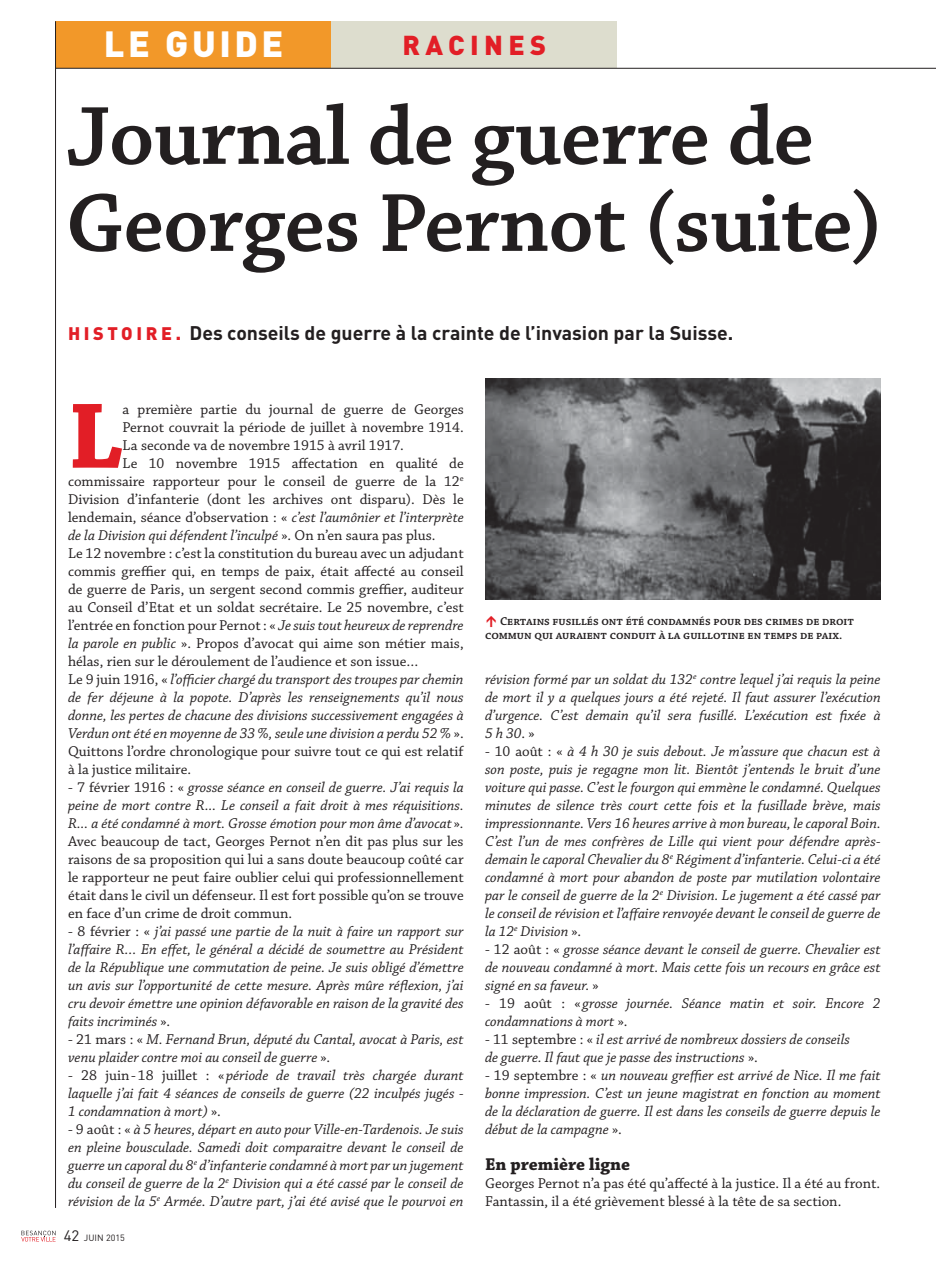
<style>
.page{position:relative;width:936px;height:1276px;background:#fff}
.page>*{position:absolute;margin:0;border:0;box-sizing:border-box;transform-origin:0 0}
.t1{font:700 98.1px "Chaparral Pro";color:#e21e26}
.t2{font:600 87px/87px "Chaparral Pro";color:#231f20}
.t3{font:900 36px "DIN";letter-spacing:.1em;color:#fff}
.t4{font:900 27px "DIN";letter-spacing:.2em;color:#e21e26}
.t5{font:700 19.5px "DIN";color:#231f20}
.t6{font:700 18px "Chaparral Pro";color:#231f20}
.t7{font:italic 15px/18px "Chaparral Pro";color:#231f20;text-align:justify}
.t8{font:15px/18px "Chaparral Pro";color:#231f20;text-align:justify}
.t9{font:600 12px/14.4px "Chaparral Pro";color:#231f20}
.t10{font:9px "DIN";color:#231f20}
.s1{font-weight:900;font-size:18px;color:#e21e26}
.s2{font-style:italic}
.s3{font-style:normal}
.s4{font-size:15px}
.s5{font-family:"DIN Black Alternate";font-weight:400;color:#e21e26}
</style>
<div class="page">
<div style="left:55px;top:21px;width:277px;height:47px;background:#f29829"></div>
<div style="left:332px;top:21px;width:285px;height:47px;background:#ddddce"></div>
<svg style="left:21px;top:1230px;width:35px;height:11px"></svg>
<hr style="left:55px;top:68px;width:880px;height:1px;background:#231f20">
<hr style="left:55px;top:21px;width:1px;height:1187px;background:#231f20">
<img style="left:485px;top:378px;width:395px;height:222px">
<h3 class="t3" style="left:104px;top:32px;width:181px">LE GUIDE</h3>
<h3 class="t4" style="left:402px;top:35px;width:145px">RACINES</h3>
<h2 class="t2" style="left:66px;top:100px;width:818px">Journal de guerre de<br>Georges Pernot (suite)</h2>
<h3 class="t5" style="left:68px;top:326px;width:666px"><span class="s1">H I S T O I R E .</span> Des conseils de guerre à la crainte de l’invasion par la Suisse.</h3>
<h1 class="t1" style="left:68px;top:398px;width:56px">L</h1>
<p class="t8" style="left:123px;top:401px;width:342px">a première partie du journal de guerre de Georges</p>
<p class="t8" style="left:123px;top:419px;width:342px">Pernot couvrait la période de juillet à novembre 1914.</p>
<p class="t8" style="left:123px;top:437px;width:283px">La seconde va de novembre 1915 à avril 1917.</p>
<p class="t8" style="left:123px;top:455px;width:342px">Le 10 novembre 1915 affectation en qualité de</p>
<p class="t8" style="left:68px;top:473px;width:397px">commissaire rapporteur pour le conseil de guerre de la 12<sup>e</sup></p>
<p class="t8" style="left:68px;top:491px;width:397px">Division d’infanterie (dont les archives ont disparu). Dès le</p>
<p class="t8" style="left:68px;top:509px;width:397px">lendemain, séance d’observation : « <span class="s2">c’est l’aumônier et l’interprète</span></p>
<p class="t7" style="left:68px;top:527px;width:369px">de la Division qui défendent l’inculpé <span class="s3">». On n’en saura pas plus.</span></p>
<p class="t8" style="left:68px;top:545px;width:397px">Le 12 novembre : c’est la constitution du bureau avec un adjudant</p>
<p class="t8" style="left:68px;top:563px;width:397px">commis greffier qui, en temps de paix, était affecté au conseil</p>
<p class="t8" style="left:68px;top:581px;width:397px">de guerre de Paris, un sergent second commis greffier, auditeur</p>
<p class="t8" style="left:68px;top:599px;width:397px">au Conseil d’Etat et un soldat secrétaire. Le 25 novembre, c’est</p>
<p class="t8" style="left:68px;top:617px;width:397px">l’entrée en fonction pour Pernot : « <span class="s2">Je suis tout heureux de reprendre</span></p>
<p class="t8" style="left:68px;top:635px;width:397px"><span class="s2">la parole en public</span> ». Propos d’avocat qui aime son métier mais,</p>
<p class="t8" style="left:68px;top:653px;width:352px">hélas, rien sur le déroulement de l’audience et son issue…</p>
<p class="t7" style="left:68px;top:671px;width:397px"><span class="s3">Le 9 juin 1916, «</span> l’officier chargé du transport des troupes par chemin</p>
<p class="t7" style="left:68px;top:689px;width:397px">de fer déjeune à la popote. D’après les renseignements qu’il nous</p>
<p class="t7" style="left:68px;top:707px;width:397px">donne, les pertes de chacune des divisions successivement engagées à</p>
<p class="t7" style="left:68px;top:725px;width:397px">Verdun ont été en moyenne de 33 %, seule une division a perdu 52 % <span class="s3">».</span></p>
<p class="t8" style="left:68px;top:743px;width:397px">Quittons l’ordre chronologique pour suivre tout ce qui est relatif</p>
<p class="t8" style="left:68px;top:761px;width:124px">à la justice militaire.</p>
<p class="t8" style="left:68px;top:779px;width:397px">- 7 février 1916 : « <span class="s2">grosse séance en conseil de guerre. J’ai requis la peine de mort contre R... Le conseil a fait droit à mes réquisitions.<br>R... a été condamné à mort. Grosse émotion pour mon âme d’avocat</span> »<span class="s2">.<br></span>Avec beaucoup de tact, Georges Pernot n’en dit pas plus sur les raisons de sa proposition qui lui a sans doute beaucoup coûté car le rapporteur ne peut faire oublier celui qui professionnellement était dans le civil un défenseur. Il est fort possible qu’on se trouve en face d’un crime de droit commun.</p>
<p class="t7" style="left:68px;top:923px;width:397px"><span class="s3">- 8 février : «</span> j’ai passé une partie de la nuit à faire un rapport sur l’affaire R… En effet, le général a décidé de soumettre au Président de la République une commutation de peine. Je suis obligé d’émettre un avis sur l’opportunité de cette mesure. Après mûre réflexion, j’ai cru devoir émettre une opinion défavorable en raison de la gravité des faits incriminés <span class="s3">».</span></p>
<p class="t7" style="left:68px;top:1031px;width:397px"><span class="s3">- 21 mars : «</span> M. Fernand Brun, député du Cantal, avocat à Paris, est venu plaider contre moi au conseil de guerre <span class="s3">».</span></p>
<p class="t7" style="left:68px;top:1067px;width:397px"><span class="s3">- 28 juin - 18 juillet : «</span> période de travail très chargée durant laquelle j’ai fait 4 séances de conseils de guerre (22 inculpés jugés - 1 condamnation à mort) <span class="s3">».</span></p>
<p class="t7" style="left:68px;top:1121px;width:397px"><span class="s3">- 9 août : «</span> à 5 heures, départ en auto pour Ville-en-Tardenois. Je suis en pleine bousculade. Samedi doit comparaitre devant le conseil de guerre un caporal du 8<sup>e</sup> d’infanterie condamné à mort par un jugement du conseil de guerre de la 2<sup>e</sup> Division qui a été cassé par le conseil de révision de la 5<sup>e</sup> Armée. D’autre part, j’ai été avisé que le pourvoi en</p>
<p class="t10" style="left:64px;top:1235px;width:62px"><span class="s4">42</span> JUIN 2015</p>
<p class="t9" style="left:485px;top:615px;width:370px"><span class="s5">&gt;</span> Certains fusillés ont été condamnés pour des crimes de droit commun qui auraient conduit à la guillotine en temps de paix.</p>
<p class="t7" style="left:485px;top:671px;width:397px">révision formé par un soldat du 132<sup>e</sup> contre lequel j’ai requis la peine de mort il y a quelques jours a été rejeté. Il faut assurer l’exécution d’urgence. C’est demain qu’il sera fusillé. L’exécution est fixée à 5 h 30<span class="s3">. »</span></p>
<p class="t7" style="left:485px;top:743px;width:397px"><span class="s3">- 10 août : «</span> à 4 h 30 je suis debout. Je m’assure que chacun est à son poste, puis je regagne mon lit. Bientôt j’entends le bruit d’une voiture qui passe. C’est le fourgon qui emmène le condamné. Quelques minutes de silence très court cette fois et la fusillade brève, mais impressionnante. Vers 16 heures arrive à mon bureau, le caporal Boin.<br>C’est l’un de mes confrères de Lille qui vient pour défendre après&shy;demain le caporal Chevalier du 8<sup>e</sup> Régiment d’infanterie. Celui-ci a été condamné à mort pour abandon de poste par mutilation volontaire par le conseil de guerre de la 2<sup>e</sup> Division. Le jugement a été cassé par le conseil de révision et l’affaire renvoyée devant le conseil de guerre de la 12<sup>e</sup> Division <span class="s3">».</span></p>
<p class="t7" style="left:485px;top:941px;width:397px"><span class="s3">- 12 août : «</span> grosse séance devant le conseil de guerre. Chevalier est de nouveau condamné à mort. Mais cette fois un recours en grâce est signé en sa faveur. <span class="s3">»</span></p>
<p class="t7" style="left:485px;top:995px;width:397px"><span class="s3">- 19 août : «</span> grosse journée. Séance matin et soir. Encore 2 condamnations à mort <span class="s3">».</span></p>
<p class="t7" style="left:485px;top:1031px;width:366px"><span class="s3">- 11 septembre : «</span> il est arrivé de nombreux dossiers de conseils de guerre. Il faut que je passe des instructions <span class="s3">».</span></p>
<p class="t7" style="left:485px;top:1067px;width:397px"><span class="s3">- 19 septembre : «</span> un nouveau greffier est arrivé de Nice. Il me fait bonne impression. C’est un jeune magistrat en fonction au moment de la déclaration de guerre. Il est dans les conseils de guerre depuis le début de la campagne <span class="s3">».</span></p>
<p class="t6" style="left:485px;top:1157px;width:147px">En première ligne</p>
<p class="t8" style="left:485px;top:1175px;width:397px">Georges Pernot n’a pas été qu’affecté à la justice. Il a été au front.<br>Fantassin, il a été grièvement blessé à la tête de sa section.</p>
</div>
